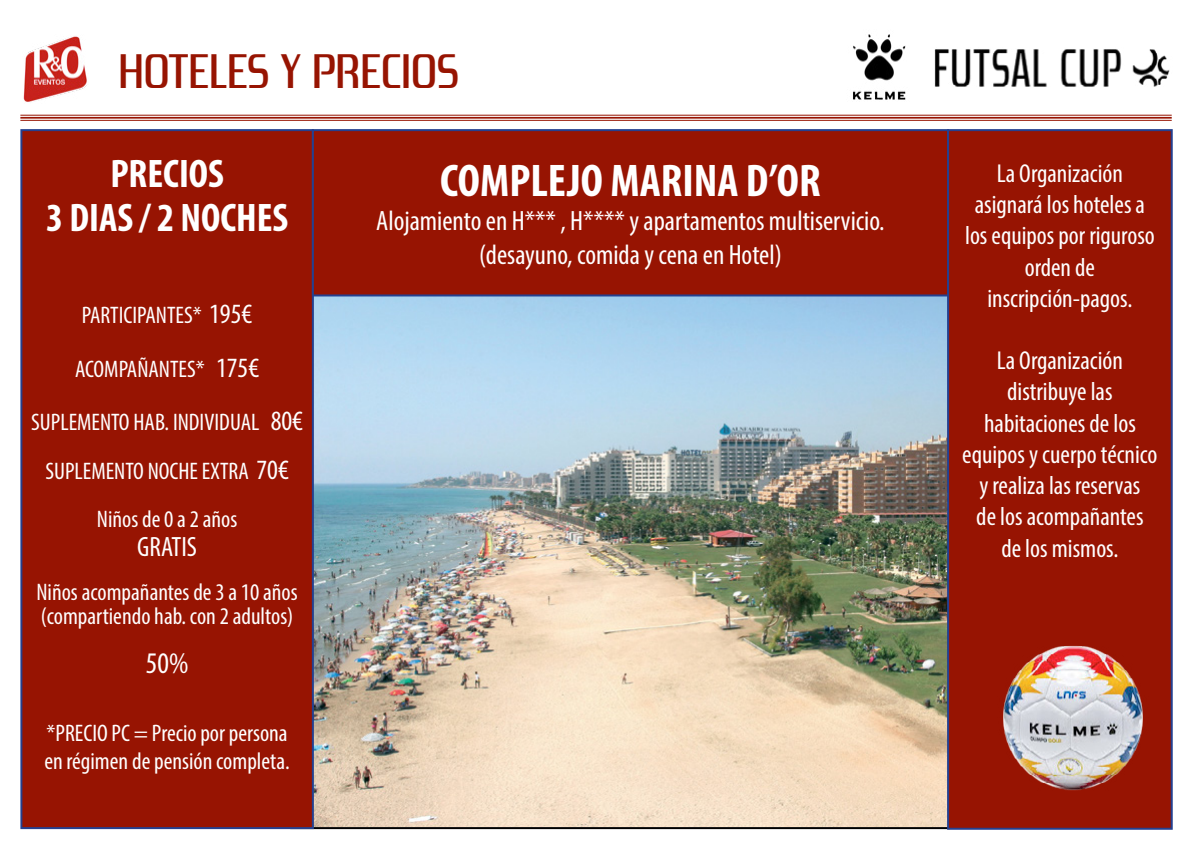
<style>
.page{position:relative;width:1191px;height:851px;background:#fff}
.page>*{position:absolute;margin:0;border:0;box-sizing:border-box;transform-origin:0 0}
.t1{font:48px "Zrnic Rg";color:#971402}
.t2{font:700 condensed 46px "Myriad Pro";color:#fff}
.t3{font:700 condensed 40px/44px "Myriad Pro";color:#fff;text-align:center}
.t4{font:condensed 30px "Myriad Pro";color:#fff}
.t5{font:condensed 28px/34px "Myriad Pro";color:#fff;text-align:center}
.t6{font:condensed 26px/31.2px "Myriad Pro";color:#fff;text-align:center}
.t7{font:condensed 24px/48.4px "Myriad Pro";color:#fff}
.s1{font-size:28px}
</style>
<div class="page">
<img style="left:314px;top:296px;width:633px;height:530px">
<hr style="left:20px;top:115px;width:1151px;height:1px;background:#971402">
<hr style="left:20px;top:117px;width:1151px;height:2px;background:#971402">
<hr style="left:20px;top:120px;width:1151px;height:1px;background:#971402">
<div style="left:21px;top:130px;width:292px;height:698px;background:#971402"></div>
<div style="left:20px;top:129px;width:294px;height:700px;border:2px solid #25408f"></div>
<div style="left:313px;top:130px;width:635px;height:165px;background:#971402"></div>
<div style="left:312px;top:129px;width:637px;height:167px;border:2px solid #25408f"></div>
<div style="left:948px;top:130px;width:223px;height:698px;background:#971402"></div>
<div style="left:947px;top:129px;width:225px;height:700px;border:2px solid #25408f"></div>
<img style="left:23px;top:36px;width:64px;height:66px">
<img style="left:1003px;top:614px;width:169px;height:200px">
<img style="left:934px;top:49px;width:236px;height:38px">
<img style="left:853px;top:34px;width:53px;height:66px">
<h1 class="t1" style="left:118px;top:43px;width:342px">HOTELES Y PRECIOS</h1>
<h3 class="t3" style="left:46px;top:151px;width:244px">PRECIOS<br>3 DIAS / 2 NOCHES</h3>
<p class="t7" style="left:82px;top:291px;width:172px">PARTICIPANTES* <span class="s1">195€</span></p>
<p class="t7" style="left:75px;top:344px;width:186px">ACOMPAÑANTES* <span class="s1">175€</span></p>
<p class="t7" style="left:31px;top:398px;width:273px;text-align:center">SUPLEMENTO HAB. INDIVIDUAL <span class="s1">80€<br></span>SUPLEMENTO NOCHE EXTRA <span class="s1">70€<br></span>Niños de 0 a 2 años</p>
<p class="t5" style="left:137px;top:529px;width:61px">GRATIS</p>
<p class="t7" style="left:36px;top:580px;width:263px;line-height:24px">Niños acompañantes de 3 a 10 años (compartiendo hab. con 2 adultos)</p>
<p class="t4" style="left:146px;top:644px;width:44px">50%</p>
<p class="t7" style="left:44px;top:718px;width:247px;line-height:28.8px">*PRECIO PC = Precio por persona en régimen de pensión completa.</p>
<h2 class="t2" style="left:440px;top:152px;width:382px">COMPLEJO MARINA D’OR</h2>
<p class="t5" style="left:376px;top:203px;width:510px">Alojamiento en H*** , H**** y apartamentos multiservicio. (desayuno, comida y cena en Hotel)</p>
<p class="t6" style="left:965px;top:157px;width:191px">La Organización asignará los hoteles a los equipos por riguroso orden de inscripción-pagos.</p>
<p class="t6" style="left:962px;top:344px;width:197px">La Organización distribuye las habitaciones de los equipos y cuerpo técnico y realiza las reservas<br>de los acompañantes<br>de los mismos.</p>
</div>
